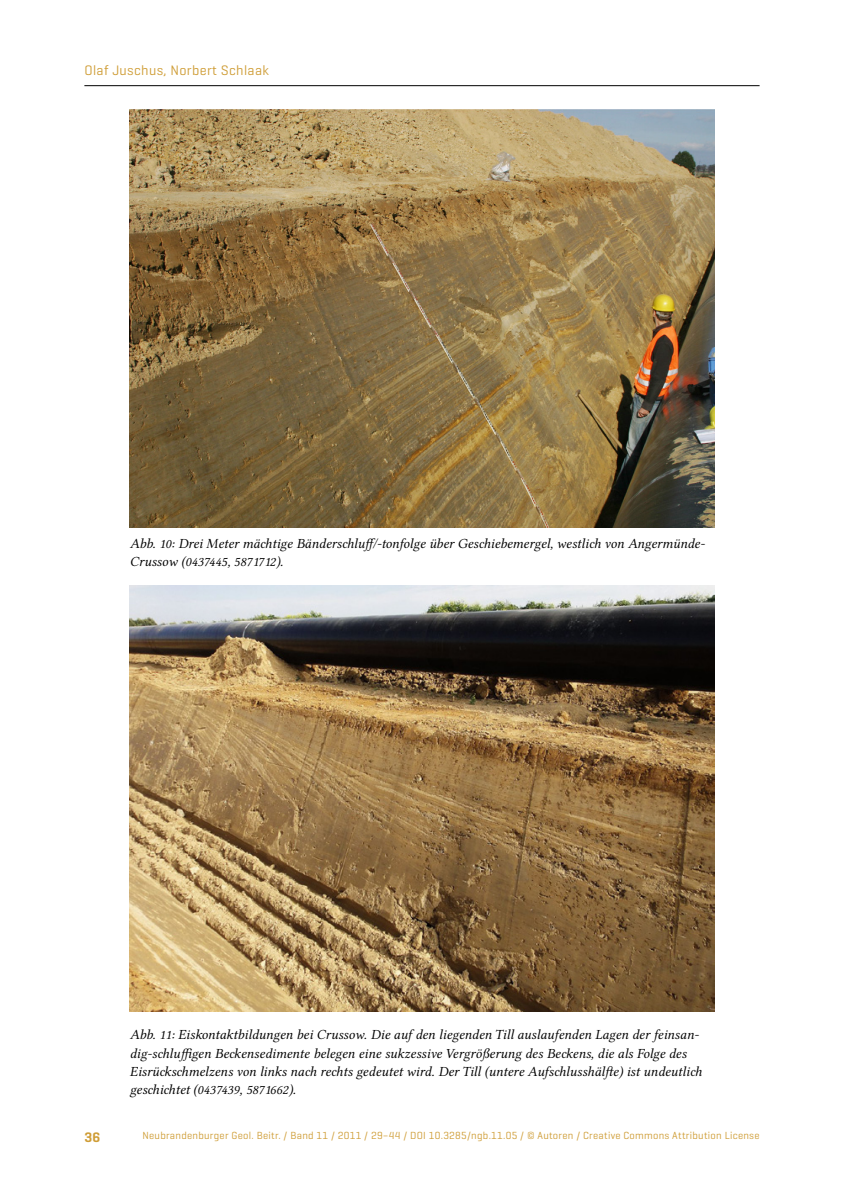
<style>
.page{position:relative;width:844px;height:1191px;background:#fff}
.page>*{position:absolute;margin:0;border:0;box-sizing:border-box;transform-origin:0 0}
.t1{font:14px/18.2px "Lin Libertine OI";color:#000}
.t2{font:14px "Geogrotesque";letter-spacing:.025em;color:#cf9d36}
.t3{font:600 14px "Geogrotesque";color:#cf9d36}
.t4{font:10.5px "Geogrotesque";letter-spacing:.025em;color:#cf9d36}
</style>
<div class="page">
<hr style="left:84px;top:85px;width:675px;height:1px;background:#000">
<img style="left:130px;top:585px;width:584px;height:426px">
<img style="left:130px;top:109px;width:584px;height:418px">
<p class="t2" style="left:84px;top:61px;width:186px">Olaf Juschus, Norbert Schlaak</p>
<p class="t1" style="left:130px;top:535px;width:576px">Abb. 10: Drei Meter mächtige Bänderschluff/-tonfolge über Geschiebemergel, westlich von Angermünde-<br>Crussow (0437445, 5871712).</p>
<p class="t1" style="left:130px;top:1026px;width:573px">Abb. 11: Eiskontaktbildungen bei Crussow. Die auf den liegenden Till auslaufenden Lagen der feinsan&shy;dig-schluffigen Beckensedimente belegen eine sukzessive Vergrößerung des Beckens, die als Folge des Eisrückschmelzens von links nach rechts gedeutet wird. Der Till (untere Aufschlusshälfte) ist undeutlich geschichtet (0437439, 5871662).</p>
<p class="t3" style="left:84px;top:1128px;width:18px">36</p>
<p class="t4" style="left:142px;top:1129px;width:618px">Neubrandenburger Geol. Beitr. / Band 11 / 2011 / 29–44 / DOI 10.3285/ngb.11.05 / © Autoren / Creative Commons Attribution License</p>
</div>
